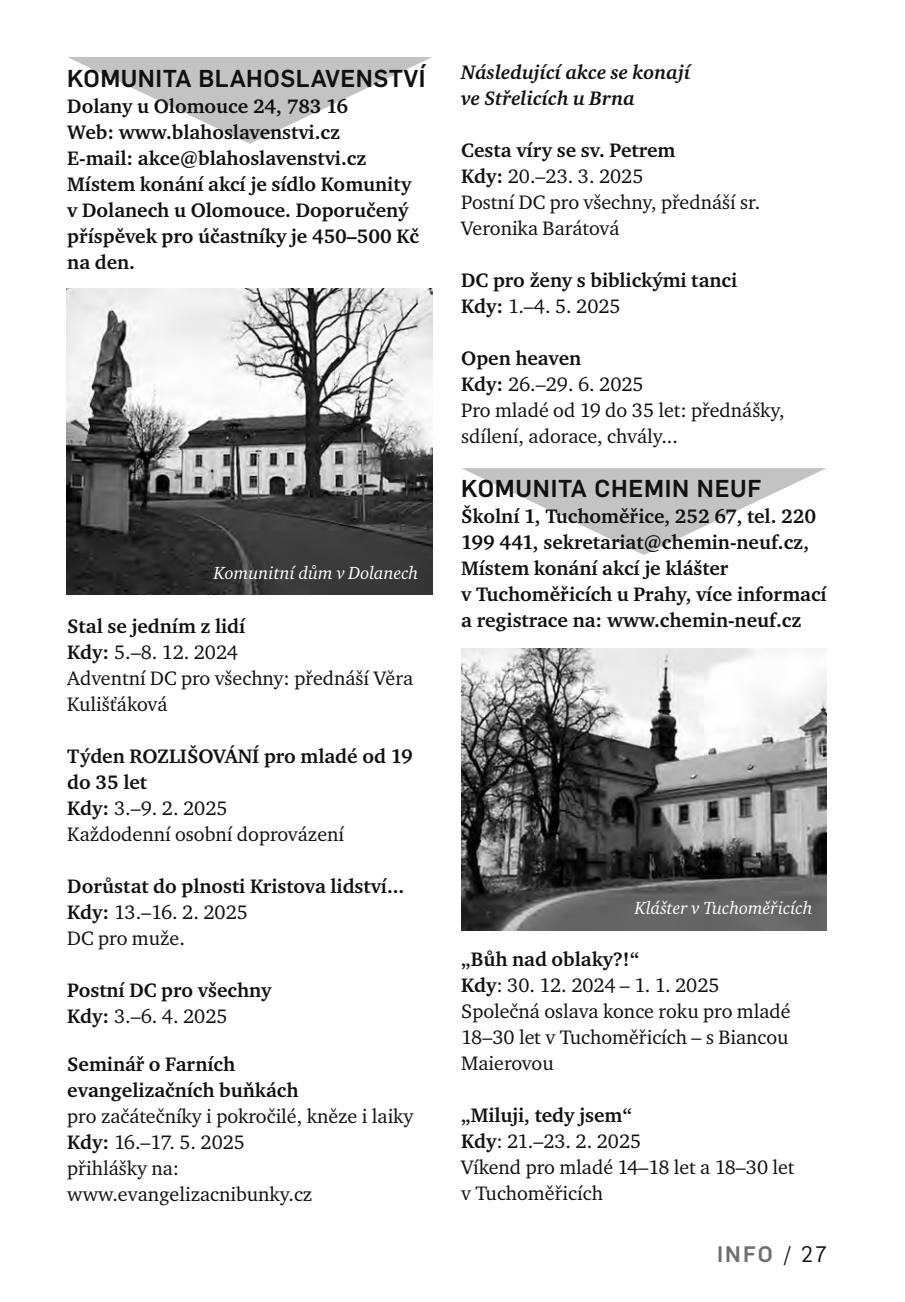
<style>
.page{position:relative;width:905px;height:1302px;background:#fff}
.page>*{position:absolute;margin:0;border:0;box-sizing:border-box;transform-origin:0 0}
.t1{font:500 24px "Flama";letter-spacing:.02em;color:#111}
.t2{font:500 22px "Flama";color:#707070}
.t3{font:700 20px/26px "Charter Itc TCE";color:#111}
.t4{font:20px/26px "Charter Itc TCE";color:#111}
.t5{font:italic 700 20px/26px "Charter Itc TCE";color:#111}
.t6{font:italic 18px "Charter Itc TCE";color:#fff}
.s1{font-weight:700}
.s2{font-weight:400}
.s3{font-weight:400;color:#111}
</style>
<div class="page">
<svg style="left:461px;top:468px;width:365px;height:87px"></svg>
<svg style="left:67px;top:57px;width:365px;height:87px"></svg>
<img style="left:67px;top:288px;width:366px;height:306px">
<img style="left:461px;top:648px;width:366px;height:282px">
<p class="t1" style="left:67px;top:70px;width:360px">KOMUNITA BLAHOSLAVENSTVÍ</p>
<p class="t3" style="left:67px;top:94px;width:353px">Dolany u Olomouce 24, 783 16<br>Web: www.blahoslavenstvi.cz<br>E-mail: akce@blahoslavenstvi.cz<br>Místem konání akcí je sídlo Komunity v Dolanech u Olomouce. Doporučený příspěvek pro účastníky je 450–500 Kč na den.</p>
<p class="t6" style="left:214px;top:566px;width:206px">Komunitní dům v Dolanech</p>
<p class="t4" style="left:67px;top:614px;width:347px"><span class="s1">Stal se jedním z lidí<br>Kdy:</span> 5.–8. 12. 2024<br>Adventní DC pro všechny: přednáší Věra<br>Kulišťáková</p>
<p class="t3" style="left:67px;top:744px;width:347px">Týden ROZLIŠOVÁNÍ pro mladé od 19 do 35 let<br>Kdy: <span class="s2">3.–9. 2. 2025<br>Každodenní osobní doprovázení</span></p>
<p class="t3" style="left:67px;top:874px;width:338px">Dorůstat do plnosti Kristova lidství...<br>Kdy: <span class="s2">13.–16. 2. 2025<br>DC pro muže.</span></p>
<p class="t3" style="left:67px;top:978px;width:205px">Postní DC pro všechny<br>Kdy: <span class="s2">3.–6. 4. 2025</span></p>
<p class="t3" style="left:67px;top:1052px;width:233px">Seminář o Farních evangelizačních buňkách</p>
<p class="t4" style="left:67px;top:1104px;width:348px">pro začátečníky i pokročilé, kněze i laiky<br><span class="s1">Kdy:</span> 16.–17. 5. 2025<br>přihlášky na: www.evangelizacnibunky.cz</p>
<p class="t5" style="left:461px;top:61px;width:231px">Následující akce se konají ve Střelicích u Brna</p>
<p class="t4" style="left:461px;top:139px;width:301px"><span class="s1">Cesta víry se sv. Petrem<br>Kdy:</span> 20.–23. 3. 2025<br>Postní DC pro všechny, přednáší sr.<br>Veronika Barátová</p>
<p class="t3" style="left:461px;top:269px;width:277px">DC pro ženy s biblickými tanci<br>Kdy: <span class="s2">1.–4. 5. 2025</span></p>
<p class="t4" style="left:461px;top:347px;width:325px"><span class="s1">Open heaven<br>Kdy:</span> 26.–29. 6. 2025<br>Pro mladé od 19 do 35 let: přednášky, sdílení, adorace, chvály...</p>
<p class="t1" style="left:461px;top:480px;width:302px">KOMUNITA CHEMIN NEUF</p>
<p class="t3" style="left:461px;top:505px;width:367px">Školní 1, Tuchoměřice, 252 67, tel. 220<br>199 441, sekretariat@chemin-neuf.cz, Místem konání akcí je klášter<br>v Tuchoměřicích u Prahy, více informací a registrace na: www.chemin-neuf.cz</p>
<p class="t6" style="left:635px;top:901px;width:179px">Klášter v Tuchoměřicích</p>
<p class="t4" style="left:461px;top:947px;width:331px"><span class="s1">„Bůh nad oblaky?!“<br>Kdy</span>: 30. 12. 2024 – 1. 1. 2025<br>Společná oslava konce roku pro mladé<br>18–30 let v Tuchoměřicích – s Biancou<br>Maierovou</p>
<p class="t4" style="left:461px;top:1103px;width:335px"><span class="s1">„Miluji, tedy jsem“<br>Kdy</span>: 21.–23. 2. 2025<br>Víkend pro mladé 14–18 let a 18–30 let v Tuchoměřicích</p>
<p class="t2" style="left:717px;top:1245px;width:111px">INFO <span class="s3">/ 27</span></p>
</div>
